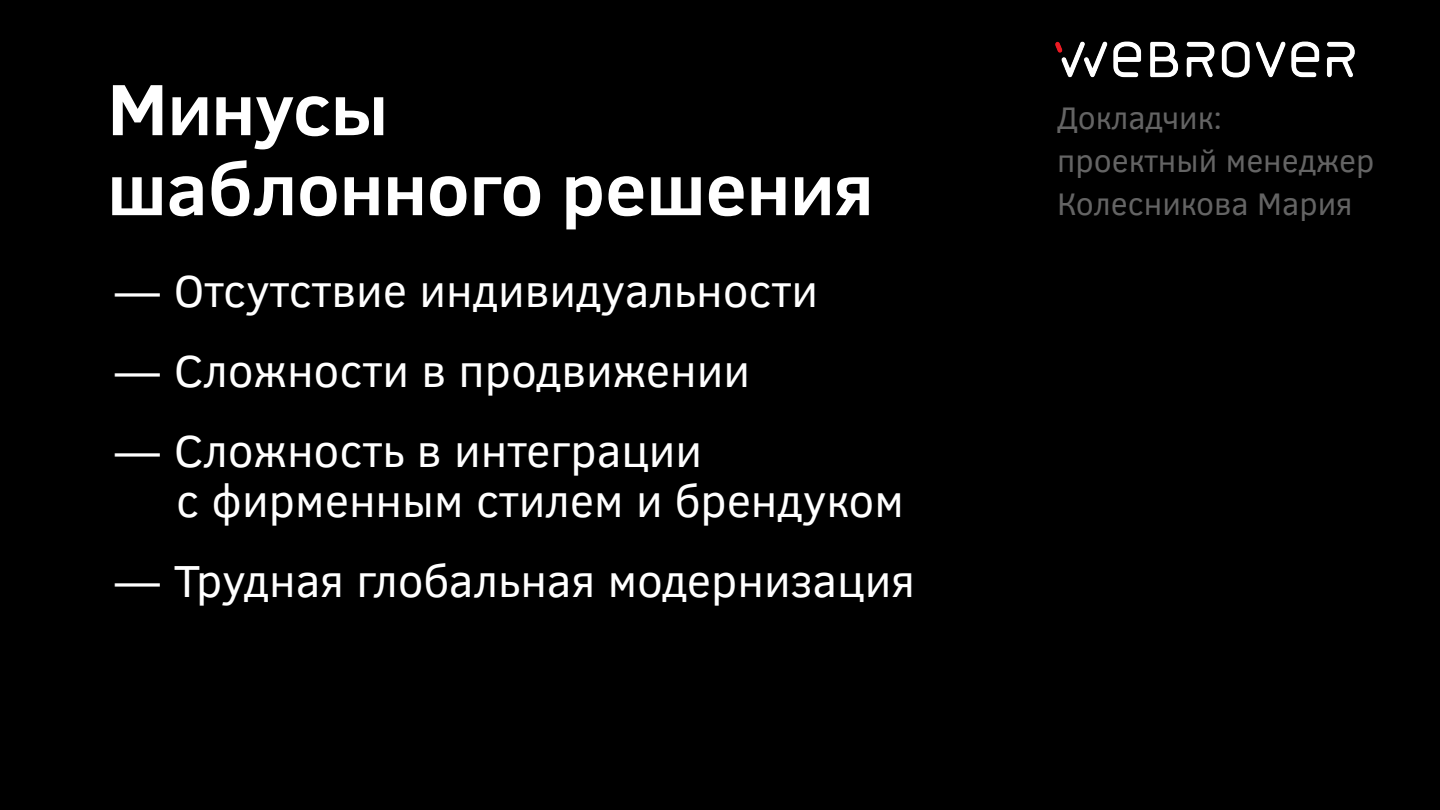
<style>
.page{position:relative;width:1440px;height:810px;background:#000}
.page>*{position:absolute;margin:0;border:0;box-sizing:border-box;transform-origin:0 0}
.t1{font:700 74px/80px "Clear Sans";color:#fff}
.t2{font:46px/50px "Clear Sans";color:#fff}
.t3{font:32px/43px "Clear Sans";color:#646464}
</style>
<div class="page">
<img style="left:1055px;top:41px;width:300px;height:37px">
<h1 class="t1" style="left:107px;top:67px;width:768px">Минусы<br>шаблонного решения</h1>
<p class="t2" style="left:114px;top:266px;width:706px">— Отсутствие индивидуальности</p>
<p class="t2" style="left:114px;top:346px;width:638px">— Сложности в продвижении</p>
<p class="t2" style="left:176px;top:426px;width:729px;text-indent:-62px">— Сложность в интеграции<br>с фирменным стилем и брендуком</p>
<p class="t2" style="left:114px;top:556px;width:803px">— Трудная глобальная модернизация</p>
<p class="t3" style="left:1057px;top:97px;width:319px">Докладчик: проектный менеджер<br>Колесникова Мария</p>
</div>
